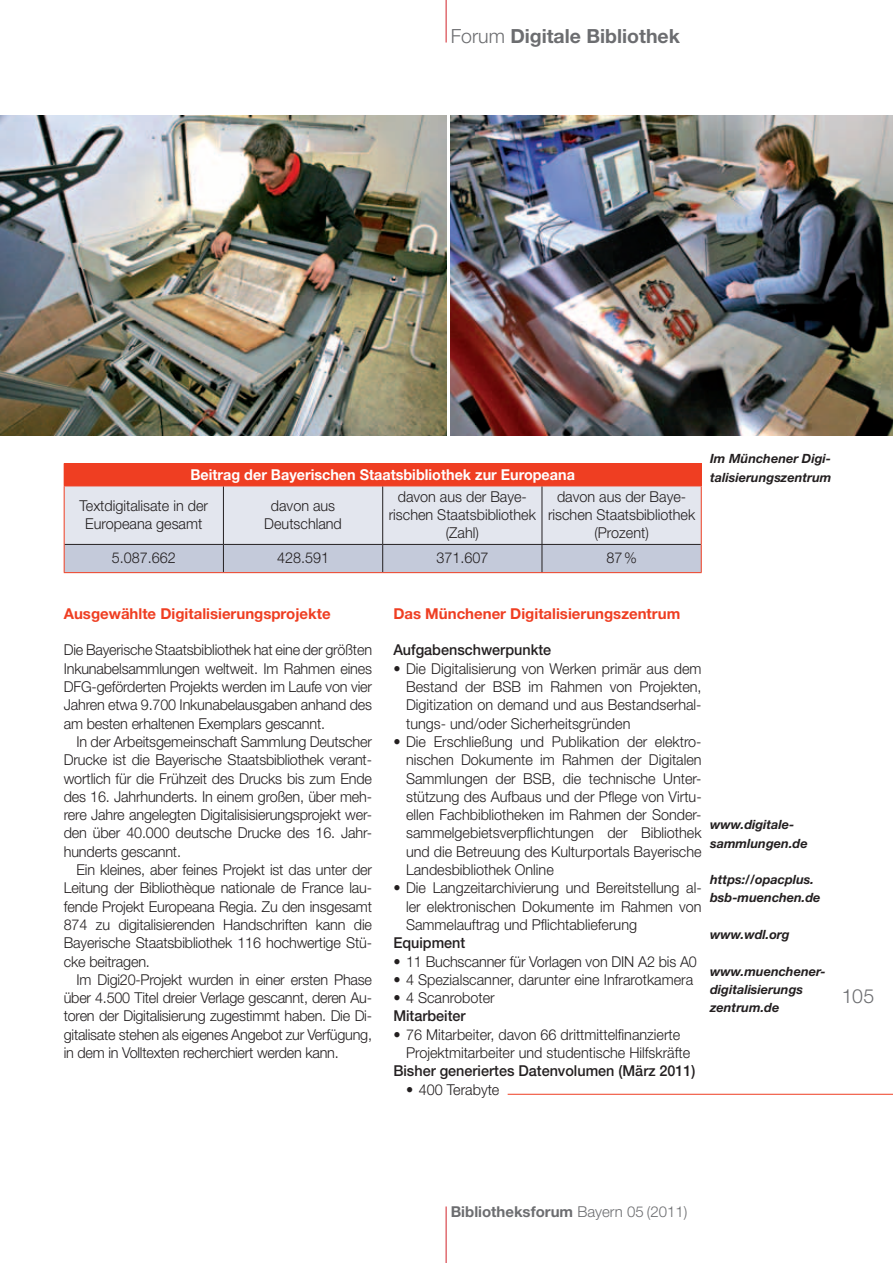
<style>
.page{position:relative;width:893px;height:1263px;background:#fff}
.page>*{position:absolute;margin:0;border:0;box-sizing:border-box;transform-origin:0 0}
.t1{font:700 19.5px "Helvetica Neue";color:#6c6d70}
.t2{font:300 19.5px "Helvetica Neue";color:#6c6d70}
.t3{font:300 15px/18.3px "Helvetica Neue";color:#231f20;text-align:justify;scale:.96 1}
.t4{font:500 15px "Helvetica Neue";color:#231f20;scale:.96 1}
.t5{font:700 15px "Helvetica Neue";color:#ef3e22}
.t6{font:700 15px "Helvetica Neue";color:#fff;scale:.96 1}
.t7{font:700 15px "Helvetica Neue";color:#6c6d70}
.t8{font:italic 700 12.75px/18.3px "Helvetica Neue";color:#231f20}
.s1{font-weight:300}
</style>
<div class="page">
<hr style="left:446px;top:0;width:1px;height:43px;background:#d1232a">
<hr style="left:446px;top:1206px;width:1px;height:57px;background:#d1232a">
<img style="left:0;top:115px;width:446px;height:321px">
<img style="left:451px;top:115px;width:442px;height:321px">
<hr style="left:64px;top:463px;width:159px;height:1px;background:#ef3e22">
<hr style="left:223px;top:463px;width:160px;height:1px;background:#ef3e22">
<hr style="left:383px;top:463px;width:159px;height:1px;background:#ef3e22">
<hr style="left:542px;top:463px;width:160px;height:1px;background:#ef3e22">
<svg style="left:64px;top:464px;width:638px;height:109px;background:#dbb8ba"></svg>
<hr style="left:64px;top:486px;width:159px;height:1px;background:#ef3e22">
<hr style="left:223px;top:486px;width:160px;height:1px;background:#ef3e22">
<hr style="left:383px;top:486px;width:159px;height:1px;background:#ef3e22">
<hr style="left:542px;top:486px;width:160px;height:1px;background:#ef3e22">
<hr style="left:508px;top:1094px;width:385px;height:1px;background:#ef3e22">
<h1 class="t1" style="left:451px;top:24px;width:231px"><span class="s1">Forum</span> Digitale Bibliothek</h1>
<p class="t6" style="left:190px;top:465px;width:402px">Beitrag der Bayerischen Staatsbibliothek zur Europeana</p>
<p class="t3" style="left:80px;top:496px;width:135px;text-align:center">Textdigitalisate in der<br>Europeana gesamt</p>
<p class="t3" style="left:264px;top:496px;width:82px;text-align:center">davon aus<br>Deutschland</p>
<p class="t3" style="left:389px;top:487px;width:155px;text-align:center">davon aus der Baye&shy;rischen Staatsbibliothek (Zahl)</p>
<p class="t3" style="left:548px;top:487px;width:155px;text-align:center">davon aus der Baye&shy;rischen Staatsbibliothek (Prozent)</p>
<p class="t3" style="left:112px;top:549px;width:68px">5.087.662</p>
<p class="t3" style="left:277px;top:549px;width:56px">428.591</p>
<p class="t3" style="left:436px;top:549px;width:56px">371.607</p>
<p class="t3" style="left:606px;top:549px;width:33px">87%</p>
<p class="t8" style="left:710px;top:449px;width:123px">Im Münchener Digi&shy;talisierungszentrum</p>
<p class="t5" style="left:64px;top:604px;width:268px">Ausgewählte Digitalisierungsprojekte</p>
<p class="t3" style="left:64px;top:640px;width:323px">Die Bayerische Staatsbibliothek hat eine der größten Inkunabelsammlungen weltweit. Im Rahmen eines DFG-geförderten Projekts werden im Laufe von vier Jahren etwa 9.700 Inkunabelausgaben anhand des am besten erhaltenen Exemplars gescannt.</p>
<p class="t3" style="left:64px;top:732px;width:323px;text-indent:13px">In der Arbeitsgemeinschaft Sammlung Deutscher Drucke ist die Bayerische Staatsbibliothek verant&shy;wortlich für die Frühzeit des Drucks bis zum Ende des 16. Jahrhunderts. In einem großen, über meh&shy;rere Jahre angelegten Digitalisisierungsprojekt wer&shy;den über 40.000 deutsche Drucke des 16. Jahr&shy;hunderts gescannt.</p>
<p class="t3" style="left:64px;top:860px;width:323px;text-indent:13px">Ein kleines, aber feines Projekt ist das unter der Leitung der Bibliothèque nationale de France lau&shy;fende Projekt Europeana Regia. Zu den insgesamt 874 zu digitalisierenden Handschriften kann die Bayerische Staatsbibliothek 116 hochwertige Stü&shy;cke beitragen.</p>
<p class="t3" style="left:64px;top:970px;width:323px;text-indent:13px">Im Digi20-Projekt wurden in einer ersten Phase über 4.500 Titel dreier Verlage gescannt, deren Au&shy;toren der Digitalisierung zugestimmt haben. Die Di&shy;gitalisate stehen als eigenes Angebot zur Verfügung, in dem in Volltexten recherchiert werden kann.</p>
<p class="t5" style="left:393px;top:604px;width:288px">Das Münchener Digitalisierungszentrum</p>
<p class="t4" style="left:393px;top:641px;width:166px">Aufgabenschwerpunkte</p>
<p class="t3" style="left:406px;top:659px;width:309px;text-indent:-13px">• Die Digitalisierung von Werken primär aus dem Bestand der BSB im Rahmen von Projekten, Digitization on demand und aus Bestandserhal&shy;tungs- und/oder Sicherheitsgründen</p>
<p class="t3" style="left:406px;top:732px;width:309px;text-indent:-13px">• Die Erschließung und Publikation der elektro&shy;nischen Dokumente im Rahmen der Digitalen Sammlungen der BSB, die technische Unter&shy;stützung des Aufbaus und der Pflege von Virtu&shy;ellen Fachbibliotheken im Rahmen der Sonder&shy;sammelgebietsverpflichtungen der Bibliothek und die Betreuung des Kulturportals Bayerische Landesbibliothek Online</p>
<p class="t3" style="left:406px;top:878px;width:309px;text-indent:-13px">• Die Langzeitarchivierung und Bereitstellung al&shy;ler elektronischen Dokumente im Rahmen von Sammelauftrag und Pflichtablieferung</p>
<p class="t4" style="left:393px;top:934px;width:76px">Equipment</p>
<p class="t3" style="left:393px;top:952px;width:318px">• 11 Buchscanner für Vorlagen von DIN A2 bis A0</p>
<p class="t3" style="left:393px;top:970px;width:314px">• 4 Spezialscanner, darunter eine Infrarotkamera</p>
<p class="t3" style="left:393px;top:988px;width:107px">• 4 Scanroboter</p>
<p class="t4" style="left:393px;top:1007px;width:77px">Mitarbeiter</p>
<p class="t3" style="left:406px;top:1025px;width:297px;text-indent:-13px">• 76 Mitarbeiter, davon 66 drittmittelfinanzierte<br>Projektmitarbeiter und studentische Hilfskräfte</p>
<p class="t4" style="left:393px;top:1062px;width:316px">Bisher generiertes Datenvolumen (März 2011)</p>
<p class="t3" style="left:406px;top:1080px;width:99px">• 400 Terabyte</p>
<p class="t8" style="left:710px;top:815px;width:99px">www.digitale&shy;sammlungen.de</p>
<p class="t8" style="left:710px;top:870px;width:112px">https://opacplus. bsb-muenchen.de</p>
<p class="t8" style="left:710px;top:925px;width:81px">www.wdl.org</p>
<p class="t8" style="left:710px;top:962px;width:117px">www.muenchener&shy;digitalisierungs zentrum.de</p>
<h1 class="t2" style="left:842px;top:984px;width:34px">105</h1>
<p class="t7" style="left:451px;top:1202px;width:238px">Bibliotheksforum <span class="s1">Bayern 05 (2011)</span></p>
</div>
